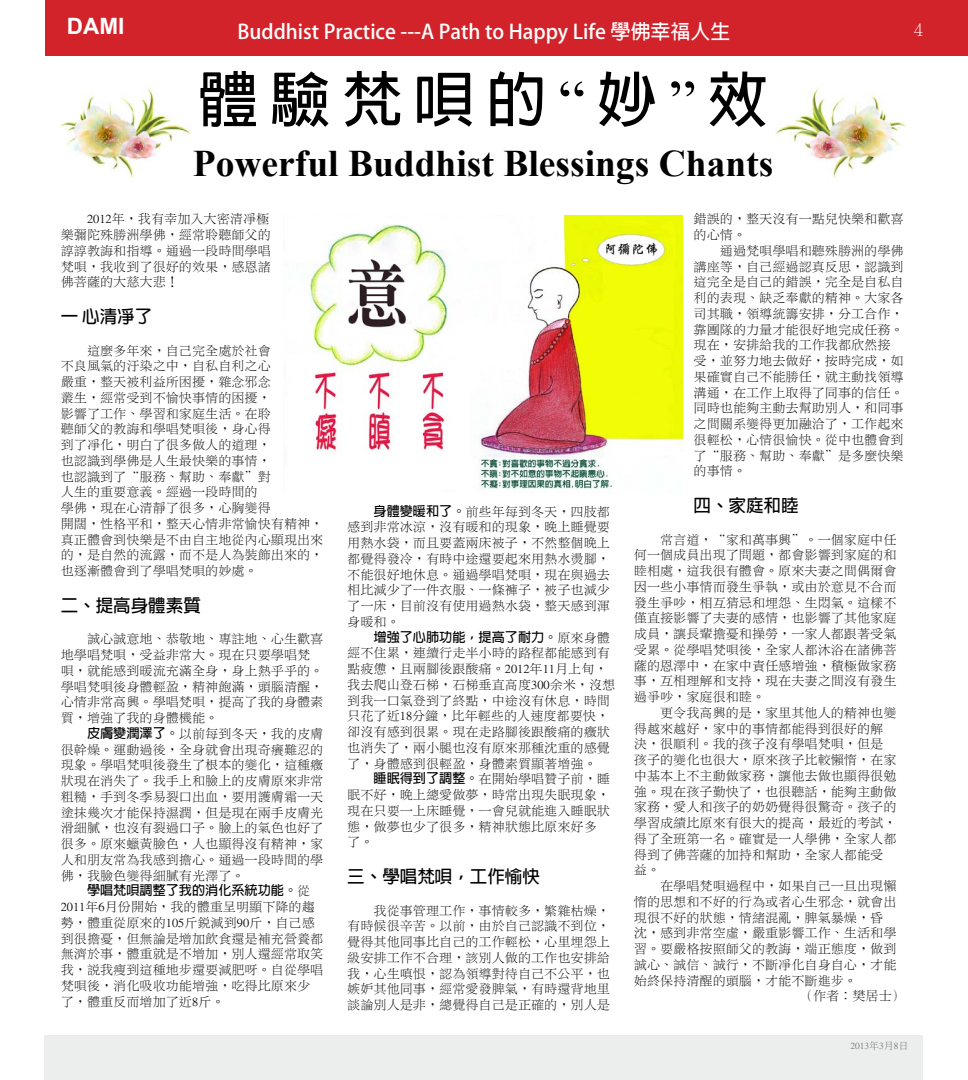
<style>
.page{position:relative;width:968px;height:1080px;background:#fff}
.page>*{position:absolute;margin:0;border:0;box-sizing:border-box;transform-origin:0 0}
.t1{font:700 60px "Adobe Fan Heiti Std";letter-spacing:.2em;color:#000}
.t2{font:700 37.5px "Times New Roman";color:#000}
.t3{font:700 22.5px "Arial";color:#fff}
.t4{font:700 20px "Adobe Fan Heiti Std";color:#fff}
.t5{font:700 17.5px "Adobe Fan Heiti Std";color:#000}
.t6{font:300 17.5px "Adobe Ming Std";color:#fff}
.t7{font:300 13.12px/15.8px "Li Sung";color:#000}
.t8{font:700 13.12px "Adobe Fan Heiti Std";color:#000}
.t9{font:300 10px "Li Sung";letter-spacing:-.005em;color:#6d6e71}
.s1{font-family:"Times New Roman";font-weight:400}
.s2{font-family:"Adobe Fan Heiti Std";font-weight:700}
.s3{font-family:"Li Sung";font-weight:300}
</style>
<div class="page">
<div style="left:45px;top:0;width:923px;height:56px;background:#d2232a"></div>
<div style="left:44px;top:1035px;width:878px;height:45px;background:#eceded"></div>
<img style="left:309px;top:215px;width:374px;height:278px">
<img style="left:61px;top:89px;width:129px;height:90px">
<img style="left:775px;top:89px;width:130px;height:90px">
<h3 class="t3" style="left:67px;top:12px;width:59px">DAMI</h3>
<h3 class="t4" style="left:237px;top:19px;width:494px">Buddhist Practice ---A Path to Happy Life 學佛幸福人生</h3>
<h3 class="t6" style="left:914px;top:20px;width:10px">4</h3>
<h1 class="t1" style="left:198px;top:64px;width:571px">體驗梵唄的<span class="s1">“</span>妙<span class="s1">”</span>效</h1>
<h2 class="t2" style="left:193px;top:137px;width:582px">Powerful Buddhist Blessings Chants</h2>
<p class="t7" style="left:61px;top:211px;width:212px;text-indent:26px">2012年，我有幸加入大密清凈極樂彌陀殊勝洲學佛，經常聆聽師父的諄諄教誨和指導。通過一段時間學唱梵唄，我收到了很好的效果，感恩諸佛菩薩的大慈大悲！</p>
<h3 class="t5" style="left:61px;top:306px;width:93px">一 心清凈了</h3>
<p class="t7" style="left:61px;top:342px;width:264px;text-indent:26px">這麼多年來，自己完全處於社會<br>不良風氣的汙染之中，自私自利之心<br>嚴重，整天被利益所困擾，雜念邪念<br>叢生，經常受到不愉快事情的困擾，<br>影響了工作、學習和家庭生活。在聆<br>聽師父的教誨和學唱梵唄後，身心得<br>到了凈化，明白了很多做人的道理，<br>也認識到學佛是人生最快樂的事情，<br>也認識到了“服務、幫助、奉獻”對<br>人生的重要意義。經過一段時間的<br>學佛，現在心清靜了很多，心胸變得<br>開闊，性格平和，整天心情非常愉快有精神，真正體會到快樂是不由自主地從內心顯現出來的，是自然的流露，而不是人為裝飾出來的，也逐漸體會到了學唱梵唄的妙處。</p>
<h3 class="t5" style="left:61px;top:595px;width:142px">二、提高身體素質</h3>
<p class="t7" style="left:61px;top:631px;width:264px;text-indent:26px">誠心誠意地、恭敬地、專註地、心生歡喜地學唱梵唄，受益非常大。現在只要學唱梵唄，就能感到暖流充滿全身，身上熱乎乎的。學唱梵唄後身體輕盈，精神飽滿，頭腦清醒，心情非常高興。學唱梵唄，提高了我的身體素質，增強了我的身體機能。</p>
<p class="t7" style="left:61px;top:726px;width:264px;text-align:justify;text-indent:26px"><span class="s2">皮膚變潤澤了。</span>以前每到冬天，我的皮膚很幹燥。運動過後，全身就會出現奇癢難忍的現象。學唱梵唄後發生了根本的變化，這種癥狀現在消失了。我手上和臉上的皮膚原來非常粗糙，手到冬季易裂口出血，要用護膚霜一天塗抹幾次才能保持濕潤，但是現在兩手皮膚光滑細膩，也沒有裂過口子。臉上的氣色也好了很多。原來蠟黃臉色，人也顯得沒有精神，家人和朋友常為我感到擔心。通過一段時間的學佛，我臉色變得細膩有光澤了。</p>
<p class="t8" style="left:87px;top:883px;width:225px">學唱梵唄調整了我的消化系統功能。<span class="s3">從</span></p>
<p class="t7" style="left:61px;top:899px;width:264px">2011年6月份開始，我的體重呈明顯下降的趨勢，體重從原來的105斤銳減到90斤，自己感到很擔憂，但無論是增加飲食還是補充營養都無濟於事，體重就是不增加，別人還經常取笑我，說我瘦到這種地步還要減肥呀。自從學唱梵唄後，消化吸收功能增強，吃得比原來少了，體重反而增加了近8斤。</p>
<p class="t7" style="left:347px;top:503px;width:264px;text-align:justify;text-indent:26px"><span class="s2">身體變暖和了。</span>前些年每到冬天，四肢都感到非常冰涼，沒有暖和的現象，晚上睡覺要用熱水袋，而且要蓋兩床被子，不然整個晚上都覺得發冷，有時中途還要起來用熱水燙腳，不能很好地休息。通過學唱梵唄，現在與過去相比減少了一件衣服、一條褲子，被子也減少了一床，目前沒有使用過熱水袋，整天感到渾身暖和。</p>
<p class="t8" style="left:373px;top:629px;width:238px">增強了心肺功能，提高了耐力。<span class="s3">原來身體</span></p>
<p class="t7" style="left:347px;top:645px;width:269px">經不住累，連續行走半小時的路程都能感到有點疲憊，且兩腳後跟酸痛。2012年11月上旬，我去爬山登石梯，石梯垂直高度300余米，沒想到我一口氣登到了終點，中途沒有休息，時間只花了近18分鐘，比年輕些的人速度都要快，卻沒有感到很累。現在走路腳後跟酸痛的癥狀也消失了，兩小腿也沒有原來那種沈重的感覺了，身體感到很輕盈，身體素質顯著增強。</p>
<p class="t7" style="left:347px;top:771px;width:264px;text-indent:26px"><span class="s2">睡眠得到了調整。</span>在開始學唱贊子前，睡眠不好，晚上總愛做夢，時常出現失眠現象，現在只要一上床睡覺，一會兒就能進入睡眠狀態，做夢也少了很多，精神狀態比原來好多了。</p>
<h3 class="t5" style="left:347px;top:866px;width:194px">三、學唱梵唄，工作愉快</h3>
<p class="t7" style="left:347px;top:902px;width:264px;text-align:justify;text-indent:26px">我從事管理工作，事情較多，繁雜枯燥，有時候很辛苦。以前，由於自己認識不到位，覺得其他同事比自己的工作輕松，心里埋怨上級安排工作不合理，該別人做的工作也安排給我，心生嗔恨，認為領導對待自己不公平，也嫉妒其他同事，經常愛發脾氣，有時還背地里談論別人是非，總覺得自己是正確的，別人是</p>
<p class="t7" style="left:693px;top:211px;width:211px">錯誤的，整天沒有一點兒快樂和歡喜的心情。</p>
<p class="t7" style="left:693px;top:243px;width:211px;text-indent:26px">通過梵唄學唱和聽殊勝洲的學佛講座等，自己經過認真反思，認識到這完全是自己的錯誤，完全是自私自利的表現、缺乏奉獻的精神。大家各司其職，領導統籌安排，分工合作，靠團隊的力量才能很好地完成任務。現在，安排給我的工作我都欣然接受，並努力地去做好，按時完成，如果確實自己不能勝任，就主動找領導溝通，在工作上取得了同事的信任。同時也能夠主動去幫助別人，和同事之間關系變得更加融洽了，工作起來很輕松，心情很愉快。從中也體會到了“服務、幫助、奉獻”是多麼快樂的事情。</p>
<h3 class="t5" style="left:693px;top:495px;width:106px">四、家庭和睦</h3>
<p class="t7" style="left:634px;top:531px;width:264px;text-align:justify;text-indent:26px">常言道，“家和萬事興”。一個家庭中任何一個成員出現了問題，都會影響到家庭的和睦相處，這我很有體會。原來夫妻之間偶爾會因一些小事情而發生爭執，或由於意見不合而發生爭吵，相互猜忌和埋怨、生悶氣。這樣不僅直接影響了夫妻的感情，也影響了其他家庭成員，讓長輩擔憂和操勞，一家人都跟著受氣受累。從學唱梵唄後，全家人都沐浴在諸佛菩薩的恩澤中，在家中責任感增強，積極做家務事，互相理解和支持，現在夫妻之間沒有發生過爭吵，家庭很和睦。</p>
<p class="t7" style="left:634px;top:705px;width:264px;text-indent:26px">更令我高興的是，家里其他人的精神也變得越來越好，家中的事情都能得到很好的解決，很順利。我的孩子沒有學唱梵唄，但是孩子的變化也很大，原來孩子比較懶惰，在家中基本上不主動做家務，讓他去做也顯得很勉強。現在孩子勤快了，也很聽話，能夠主動做家務，愛人和孩子的奶奶覺得很驚奇。孩子的學習成績比原來有很大的提高，最近的考試，得了全班第一名。確實是一人學佛，全家人都得到了佛菩薩的加持和幫助，全家人都能受益。</p>
<p class="t7" style="left:660px;top:878px;width:238px">在學唱梵唄過程中，如果自己一旦出現懶</p>
<p class="t7" style="left:634px;top:894px;width:264px">惰的思想和不好的行為或者心生邪念，就會出</p>
<p class="t7" style="left:634px;top:909px;width:251px">現很不好的狀態，情緒混亂，脾氣暴燥，昏</p>
<p class="t7" style="left:634px;top:925px;width:264px">沈，感到非常空虛，嚴重影響工作、生活和學</p>
<p class="t7" style="left:634px;top:941px;width:264px">習。要嚴格按照師父的教誨，端正態度，做到</p>
<p class="t7" style="left:634px;top:957px;width:264px">誠心、誠信、誠行，不斷凈化自身自心，才能</p>
<p class="t7" style="left:634px;top:972px;width:225px">始終保持清醒的頭腦，才能不斷進步。</p>
<p class="t7" style="left:800px;top:988px;width:106px">（作者：樊居士）</p>
<p class="t9" style="left:850px;top:1040px;width:59px">2013年3月8日</p>
</div>
